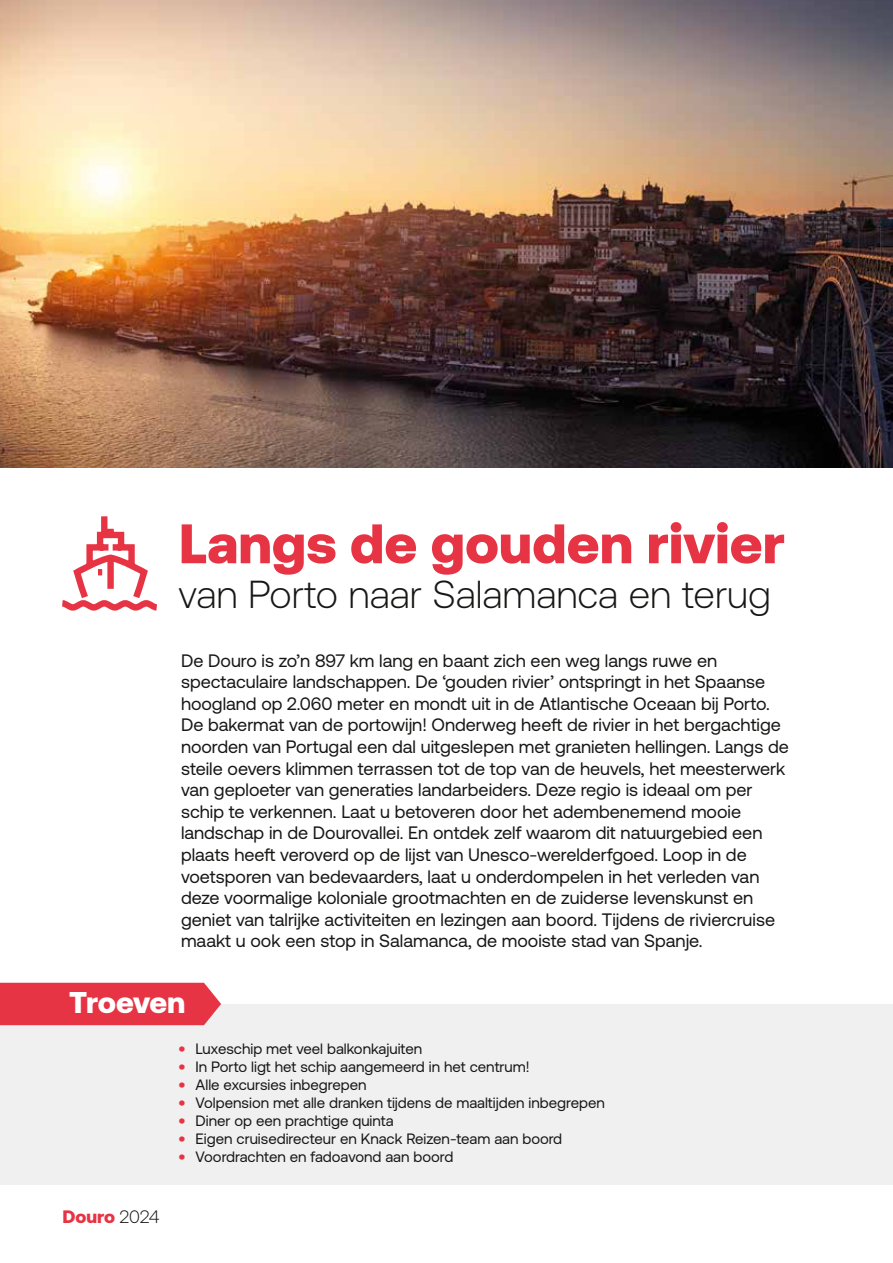
<style>
.page{position:relative;width:893px;height:1263px;background:#fff}
.page>*{position:absolute;margin:0;border:0;box-sizing:border-box;transform-origin:0 0}
.t1{font:900 55.5px "Aeonik";color:#e73444}
.t2{font:300 39px "Aeonik";color:#181716}
.t3{font:900 30px "Aeonik";letter-spacing:-.015em;color:#fff}
.t4{font:18px/21.6px "Aeonik";color:#181716}
.t5{font:900 18px "Aeonik";color:#e73444}
.t6{font:15px "Aeonik";color:#181716}
.s1{font-weight:300;color:#181716}
.s2{font-weight:900;color:#e73444}
</style>
<div class="page">
<hr style="left:892px;top:914px;width:1px;height:270px;background:#f0f0f0">
<div style="left:0;top:1004px;width:893px;height:180px;background:#f0f0f0"></div>
<img style="left:0;top:0;width:893px;height:468px">
<div style="left:0;top:983px;width:221px;height:42px;background:#e73444"></div>
<svg style="left:62px;top:516px;width:95px;height:95px"></svg>
<h1 class="t1" style="left:179px;top:512px;width:608px">Langs de gouden rivier</h1>
<h2 class="t2" style="left:179px;top:573px;width:594px">van Porto naar Salamanca en terug</h2>
<p class="t4" style="left:181px;top:649px;width:609px">De Douro is zo’n 897 km lang en baant zich een weg langs ruwe en spectaculaire landschappen. De ‘gouden rivier’ ontspringt in het Spaanse hoogland op 2.060 meter en mondt uit in de Atlantische Oceaan bij Porto.<br>De bakermat van de portowijn! Onderweg heeft de rivier in het bergachtige noorden van Portugal een dal uitgeslepen met granieten hellingen. Langs de steile oevers klimmen terrassen tot de top van de heuvels, het meesterwerk van geploeter van generaties landarbeiders. Deze regio is ideaal om per schip te verkennen. Laat u betoveren door het adembenemend mooie landschap in de Dourovallei. En ontdek zelf waarom dit natuurgebied een plaats heeft veroverd op de lijst van Unesco-werelderfgoed. Loop in de voetsporen van bedevaarders, laat u onderdompelen in het verleden van deze voormalige koloniale grootmachten en de zuiderse levenskunst en geniet van talrijke activiteiten en lezingen aan boord. Tijdens de riviercruise maakt u ook een stop in Salamanca, de mooiste stad van Spanje.</p>
<h3 class="t3" style="left:69px;top:985px;width:118px">Troeven</h3>
<p class="t5" style="left:62px;top:1206px;width:98px">Douro <span class="s1">2024</span></p>
<p class="t6" style="left:179px;top:1041px;width:245px"><span class="s2">•</span> Luxeschip met veel balkonkajuiten</p>
<p class="t6" style="left:179px;top:1059px;width:352px"><span class="s2">•</span> In Porto ligt het schip aangemeerd in het centrum!</p>
<p class="t6" style="left:179px;top:1077px;width:189px"><span class="s2">•</span> Alle excursies inbegrepen</p>
<p class="t6" style="left:179px;top:1095px;width:428px"><span class="s2">•</span> Volpension met alle dranken tijdens de maaltijden inbegrepen</p>
<p class="t6" style="left:179px;top:1113px;width:217px"><span class="s2">•</span> Diner op een prachtige quinta</p>
<p class="t6" style="left:179px;top:1131px;width:385px"><span class="s2">•</span> Eigen cruisedirecteur en Knack Reizen-team aan boord</p>
<p class="t6" style="left:179px;top:1149px;width:276px"><span class="s2">•</span> Voordrachten en fadoavond aan boord</p>
</div>
